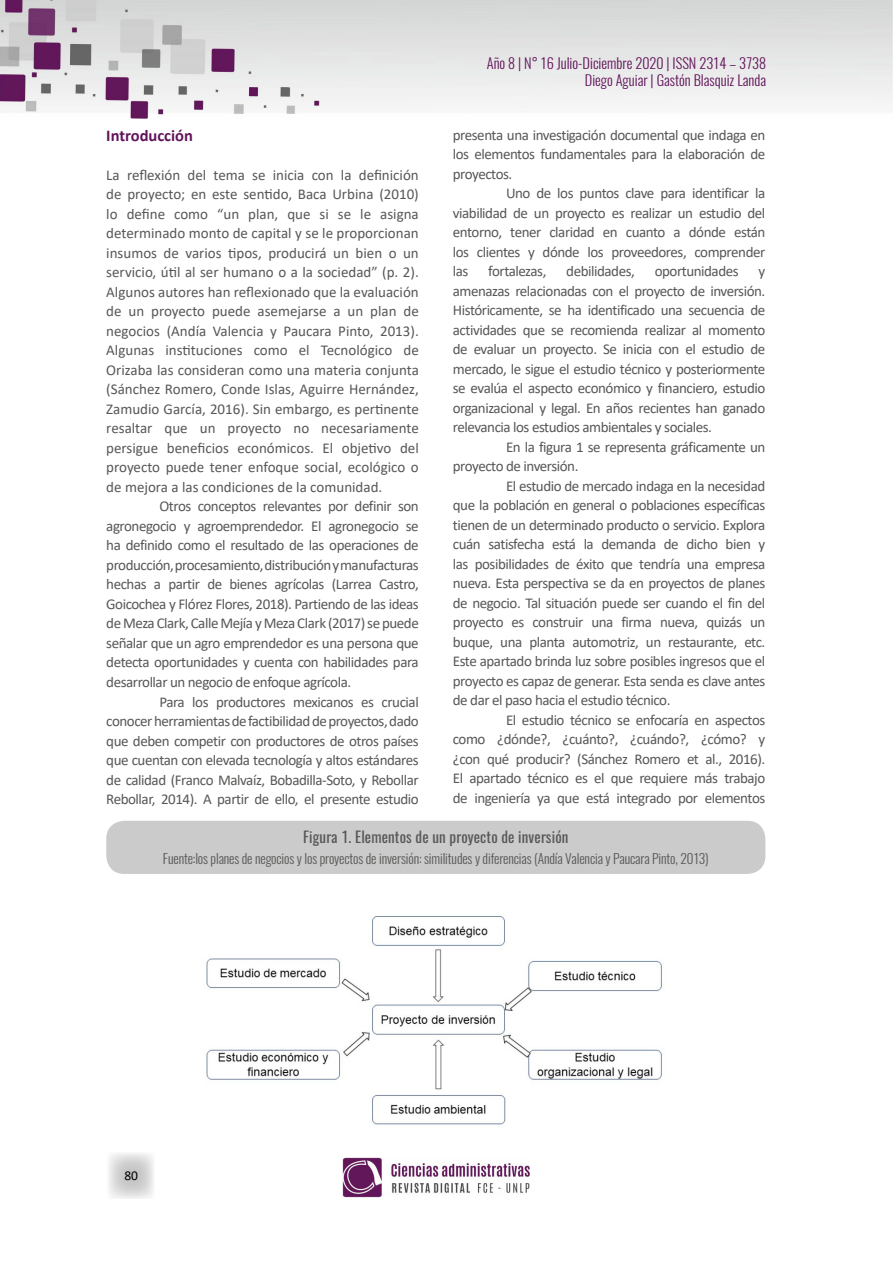
<style>
.page{position:relative;width:893px;height:1263px;background:#fff}
.page>*{position:absolute;margin:0;border:0;box-sizing:border-box;transform-origin:0 0}
.t1{font:700 16.5px "Calibri";color:#61135a}
.t2{font:15px/19.5px "Calibri";letter-spacing:-.03em;color:#575756;text-align:justify}
.t3{font:15px "Oswald";letter-spacing:.01em;color:#575756}
.t4{font:300 14.4px/17.2px "Oswald";color:#61135a;text-align:right}
.t5{font:300 13.5px "Oswald";letter-spacing:-.01em;color:#575756}
.t6{font:13.5px "Calibri";color:#000}
</style>
<div class="page">
<svg style="left:108px;top:1153px;width:46px;height:46px"></svg>
<img style="left:0;top:0;width:893px;height:118px">
<img style="left:342px;top:1157px;width:187px;height:41px">
<div style="left:106px;top:821px;width:659px;height:53px;background:#c6c6c6;border-radius:18px"></div>
<img style="left:206px;top:915px;width:456px;height:210px">
<p class="t4" style="left:487px;top:52px;width:281px">Año 8 | N° 16 Julio-Diciembre 2020 | ISSN 2314 – 3738<br>Diego Aguiar | Gastón Blasquiz Landa</p>
<p class="t2" style="left:453px;top:125px;width:314px">presenta una investigación documental que indaga en los elementos fundamentales para la elaboración de proyectos.</p>
<p class="t2" style="left:453px;top:183px;width:314px;text-indent:53px">Uno de los puntos clave para identificar la viabilidad de un proyecto es realizar un estudio del entorno, tener claridad en cuanto a dónde están los clientes y dónde los proveedores, comprender las</p>
<p class="t1" style="left:106px;top:124px;width:88px">Introducción</p>
<p class="t2" style="left:106px;top:165px;width:314px">La reflexión del tema se inicia con la definición de proyecto; en este sentido, Baca Urbina (2010) lo define como “un plan, que si se le asigna determinado monto de capital y se le proporcionan insumos de varios tipos, producirá un bien o un servicio, útil al ser humano o a la sociedad” (p. 2).<br>Algunos autores han reflexionado que la evaluación de un proyecto puede asemejarse a un plan de negocios (Andía Valencia y Paucara Pinto, 2013).<br>Algunas instituciones como el Tecnológico de Orizaba las consideran como una materia conjunta (Sánchez Romero, Conde Islas, Aguirre Hernández, Zamudio García, 2016). Sin embargo, es pertinente resaltar que un proyecto no necesariamente persigue beneficios económicos. El objetivo del proyecto puede tener enfoque social, ecológico o de mejora a las condiciones de la comunidad.</p>
<p class="t2" style="left:106px;top:496px;width:314px;text-indent:53px">Otros conceptos relevantes por definir son agronegocio y agroemprendedor. El agronegocio se ha definido como el resultado de las operaciones de producción, procesamiento, distribución y manufacturas hechas a partir de bienes agrícolas (Larrea Castro, Goicochea y Flórez Flores, 2018). Partiendo de las ideas de Meza Clark, Calle Mejía y Meza Clark (2017) se puede señalar que un agro emprendedor es una persona que detecta oportunidades y cuenta con habilidades para desarrollar un negocio de enfoque agrícola.</p>
<p class="t2" style="left:106px;top:691px;width:314px;text-indent:53px">Para los productores mexicanos es crucial conocer herramientas de factibilidad de proyectos, dado que deben competir con productores de otros países que cuentan con elevada tecnología y altos estándares de calidad (Franco Malvaíz, Bobadilla-Soto, y Rebollar Rebollar, 2014). A partir de ello, el presente estudio</p>
<p class="t2" style="left:488px;top:261px;width:60px">fortalezas,</p>
<p class="t2" style="left:566px;top:261px;width:70px">debilidades,</p>
<p class="t2" style="left:655px;top:261px;width:85px">oportunidades</p>
<p class="t2" style="left:453px;top:261px;width:314px;text-indent:306px">y amenazas relacionadas con el proyecto de inversión.<br>Históricamente, se ha identificado una secuencia de actividades que se recomienda realizar al momento de evaluar un proyecto. Se inicia con el estudio de mercado, le sigue el estudio técnico y posteriormente se evalúa el aspecto económico y financiero, estudio organizacional y legal. En años recientes han ganado relevancia los estudios ambientales y sociales.</p>
<p class="t2" style="left:453px;top:437px;width:314px;text-indent:53px">En la figura 1 se representa gráficamente un proyecto de inversión.</p>
<p class="t2" style="left:453px;top:476px;width:314px;text-indent:53px">El estudio de mercado indaga en la necesidad que la población en general o poblaciones específicas tienen de un determinado producto o servicio. Explora cuán satisfecha está la demanda de dicho bien y las posibilidades de éxito que tendría una empresa nueva. Esta perspectiva se da en proyectos de planes de negocio. Tal situación puede ser cuando el fin del proyecto es construir una firma nueva, quizás un buque, una planta automotriz, un restaurante, etc.<br>Este apartado brinda luz sobre posibles ingresos que el proyecto es capaz de generar. Esta senda es clave antes de dar el paso hacia el estudio técnico.</p>
<p class="t2" style="left:453px;top:710px;width:314px;text-indent:53px">El estudio técnico se enfocaría en aspectos como ¿dónde?, ¿cuánto?, ¿cuándo?, ¿cómo? y ¿con qué producir? (Sánchez Romero et al., 2016).<br>El apartado técnico es el que requiere más trabajo de ingeniería ya que está integrado por elementos</p>
<p class="t3" style="left:303px;top:823px;width:267px">Figura 1. Elementos de un proyecto de inversión</p>
<p class="t5" style="left:163px;top:846px;width:547px">Fuente:los planes de negocios y los proyectos de inversión: similitudes y diferencias (Andía Valencia y Paucara Pinto, 2013)</p>
<p class="t6" style="left:124px;top:1166px;width:15px">80</p>
</div>
